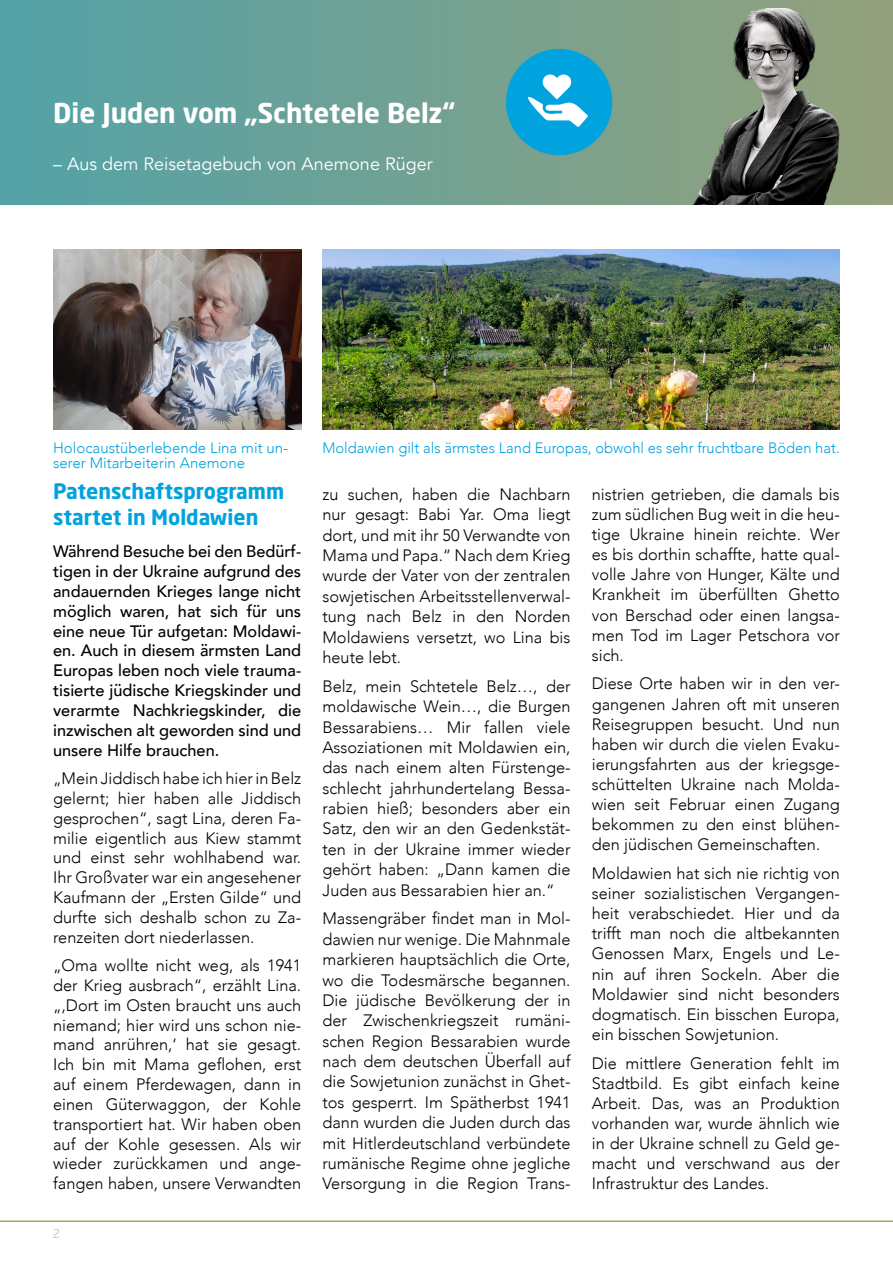
<style>
.page{position:relative;width:893px;height:1263px;background:#fff}
.page>*{position:absolute;margin:0;border:0;box-sizing:border-box;transform-origin:0 0}
.t1{font:700 27px "Neo Sans Std";color:#fff}
.t2{font:700 21px/25.2px "Neo Sans Std";color:#00a3de}
.t3{font:18px "Avenir";color:#fff}
.t4{font:300 16.5px/20.4px "Avenir";color:#000;text-align:justify}
.t5{font:500 16.5px/19.8px "Avenir";color:#000;text-align:justify}
.t6{font:300 15px "Avenir";color:#00a3de}
.t7{font:300 12px "Neo Sans Std";color:#aca16a}
</style>
<div class="page">
<img style="left:0;top:0;width:893px;height:204px">
<div style="left:506px;top:49px;width:106px;height:106px;background:#00a3de;border-radius:50%"></div>
<svg style="left:528px;top:74px;width:60px;height:53px"></svg>
<hr style="left:0;top:1220px;width:893px;height:2px;background:#aca16a">
<img style="left:322px;top:249px;width:518px;height:180px">
<img style="left:610px;top:9px;width:272px;height:195px">
<img style="left:53px;top:249px;width:248px;height:180px">
<h1 class="t1" style="left:53px;top:96px;width:404px">Die Juden vom „Schtetele Belz“</h1>
<p class="t3" style="left:53px;top:153px;width:381px">– Aus dem Reisetagebuch von Anemone Rüger</p>
<p class="t6" style="left:53px;top:439px;width:237px">Holocaustüberlebende Lina mit un-</p>
<p class="t6" style="left:322px;top:439px;width:519px">Moldawien gilt als ärmstes Land Europas, obwohl es sehr fruchtbare Böden hat.</p>
<p class="t6" style="left:53px;top:454px;width:193px">serer Mitarbeiterin Anemone</p>
<p class="t2" style="left:53px;top:478px;width:233px">Patenschaftsprogramm startet in Moldawien</p>
<p class="t5" style="left:53px;top:541px;width:250px">Während Besuche bei den Bedürf&shy;tigen in der Ukraine aufgrund des andauernden Krieges lange nicht möglich waren, hat sich für uns eine neue Tür aufgetan: Moldawi&shy;en. Auch in diesem ärmsten Land Europas leben noch viele trauma&shy;tisierte jüdische Kriegskinder und verarmte Nachkriegskinder, die inzwischen alt geworden sind und unsere Hilfe brauchen.</p>
<p class="t4" style="left:53px;top:768px;width:250px;line-height:19.8px">„Mein Jiddisch habe ich hier in Belz gelernt; hier haben alle Jiddisch gesprochen“, sagt Lina, deren Fa&shy;milie eigentlich aus Kiew stammt und einst sehr wohlhabend war.<br>Ihr Großvater war ein angesehener Kaufmann der „Ersten Gilde“ und durfte sich deshalb schon zu Za&shy;renzeiten dort niederlassen.</p>
<p class="t4" style="left:53px;top:955px;width:250px;line-height:19.8px">„Oma wollte nicht weg, als 1941 der Krieg ausbrach“, erzählt Lina. „‚Dort im Osten braucht uns auch niemand; hier wird uns schon nie&shy;mand anrühren,‘ hat sie gesagt.<br>Ich bin mit Mama geflohen, erst auf einem Pferdewagen, dann in einen Güterwaggon, der Kohle transportiert hat. Wir haben oben auf der Kohle gesessen. Als wir wieder zurückkamen und ange&shy;fangen haben, unsere Verwandten</p>
<p class="t7" style="left:53px;top:1226px;width:8px">2</p>
<p class="t4" style="left:322px;top:484px;width:250px">zu suchen, haben die Nachbarn nur gesagt: Babi Yar. Oma liegt dort, und mit ihr 50 Verwandte von Mama und Papa.“ Nach dem Krieg wurde der Vater von der zentralen sowjetischen Arbeitsstellenverwal&shy;tung nach Belz in den Norden Moldawiens versetzt, wo Lina bis heute lebt.</p>
<p class="t4" style="left:322px;top:676px;width:250px">Belz, mein Schtetele Belz…, der moldawische Wein…, die Burgen Bessarabiens… Mir fallen viele Assoziationen mit Moldawien ein, das nach einem alten Fürstenge&shy;schlecht jahrhundertelang Bessa&shy;rabien hieß; besonders aber ein Satz, den wir an den Gedenkstät&shy;ten in der Ukraine immer wieder gehört haben: „Dann kamen die Juden aus Bessarabien hier an.“</p>
<p class="t4" style="left:322px;top:908px;width:250px">Massengräber findet man in Mol&shy;dawien nur wenige. Die Mahnmale markieren hauptsächlich die Orte, wo die Todesmärsche begannen.<br>Die jüdische Bevölkerung der in der Zwischenkriegszeit rumäni&shy;schen Region Bessarabien wurde nach dem deutschen Überfall auf die Sowjetunion zunächst in Ghet&shy;tos gesperrt. Im Spätherbst 1941 dann wurden die Juden durch das mit Hitlerdeutschland verbündete rumänische Regime ohne jegliche Versorgung in die Region Trans-</p>
<p class="t4" style="left:592px;top:484px;width:250px">nistrien getrieben, die damals bis zum südlichen Bug weit in die heu&shy;tige Ukraine hinein reichte. Wer es bis dorthin schaffte, hatte qual&shy;volle Jahre von Hunger, Kälte und Krankheit im überfüllten Ghetto von Berschad oder einen langsa&shy;men Tod im Lager Petschora vor sich.</p>
<p class="t4" style="left:592px;top:674px;width:250px">Diese Orte haben wir in den ver&shy;gangenen Jahren oft mit unseren Reisegruppen besucht. Und nun haben wir durch die vielen Evaku&shy;ierungsfahrten aus der kriegsge&shy;schüttelten Ukraine nach Molda&shy;wien seit Februar einen Zugang bekommen zu den einst blühen&shy;den jüdischen Gemeinschaften.</p>
<p class="t4" style="left:592px;top:863px;width:250px">Moldawien hat sich nie richtig von seiner sozialistischen Vergangen&shy;heit verabschiedet. Hier und da trifft man noch die altbekannten Genossen Marx, Engels und Le&shy;nin auf ihren Sockeln. Aber die Moldawier sind nicht besonders dogmatisch. Ein bisschen Europa, ein bisschen Sowjetunion.</p>
<p class="t4" style="left:592px;top:1053px;width:250px">Die mittlere Generation fehlt im Stadtbild. Es gibt einfach keine Arbeit. Das, was an Produktion vorhanden war, wurde ähnlich wie in der Ukraine schnell zu Geld ge&shy;macht und verschwand aus der Infrastruktur des Landes.</p>
</div>
